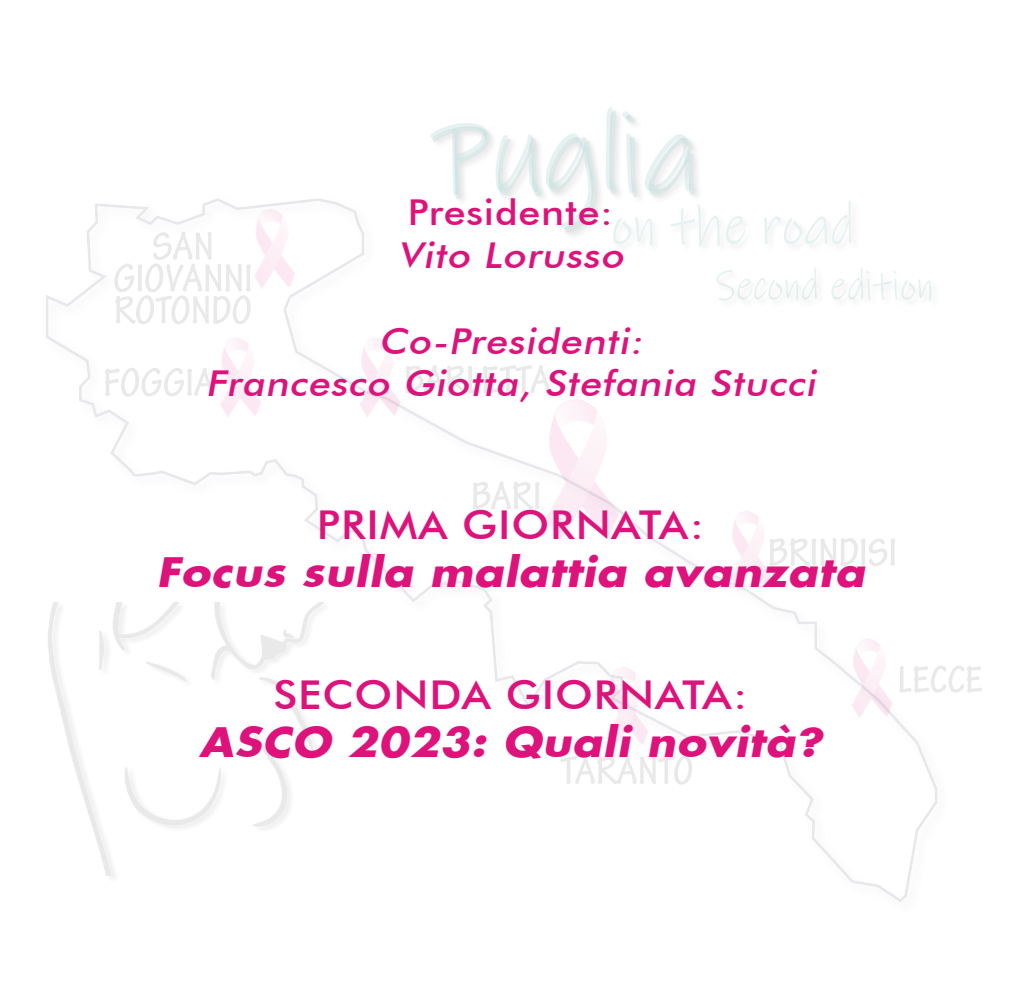
<style>
.page{position:relative;width:1021px;height:989px;background:#fff}
.page>*{position:absolute;margin:0;border:0;box-sizing:border-box;transform-origin:0 0}
.Normale{font:italic 700 39.82px "Futura";color:#dd137b;scale:1.1 1}
.Normale-2{font:500 39.82px "Futura BT";letter-spacing:.02em;color:#dd137b;scale:1.1 1}
.Normale-3{font:italic 500 35.55px "Futura BT";color:#dd137b;scale:1.1 1}
.Normale-4{font:500 35.55px "Futura BT";letter-spacing:.02em;color:#dd137b;scale:1.1 1}
</style>
<div class="page">
<svg style="left:795px;top:538px;width:100px;height:28px"></svg>
<svg style="left:917px;top:666px;width:65px;height:26px"></svg>
<svg style="left:560px;top:756px;width:132px;height:28px"></svg>
<svg style="left:425px;top:365px;width:125px;height:28px"></svg>
<svg style="left:105px;top:368px;width:87px;height:29px"></svg>
<svg style="left:114px;top:232px;width:137px;height:92px"></svg>
<svg style="left:473px;top:482px;width:26px;height:27px"></svg>
<img style="left:499px;top:391px;width:164px;height:156px">
<img style="left:704px;top:511px;width:91px;height:91px">
<img style="left:825px;top:639px;width:92px;height:91px">
<img style="left:581px;top:662px;width:92px;height:96px">
<img style="left:333px;top:338px;width:92px;height:83px">
<img style="left:194px;top:338px;width:67px;height:79px">
<img style="left:228px;top:205px;width:91px;height:96px">
<svg style="left:430px;top:107px;width:421px;height:140px"></svg>
<svg style="left:716px;top:267px;width:215px;height:34px"></svg>
<p class="Normale-4" style="left:408px;top:191px;width:188px">Presidente:</p>
<p class="Normale-3" style="left:398px;top:234px;width:213px">Vito Lorusso</p>
<p class="Normale-3" style="left:378px;top:319px;width:248px">Co-Presidenti:</p>
<p class="Normale-3" style="left:206px;top:362px;width:562px">Francesco Giotta, Stefania Stucci</p>
<p class="Normale-2" style="left:317px;top:501px;width:353px">PRIMA GIORNATA:</p>
<p class="Normale" style="left:156px;top:544px;width:654px">Focus sulla malattia avanzata</p>
<p class="Normale-2" style="left:273px;top:670px;width:432px">SECONDA GIORNATA:</p>
<p class="Normale" style="left:199px;top:714px;width:576px">ASCO 2023: Quali novità?</p>
</div>
